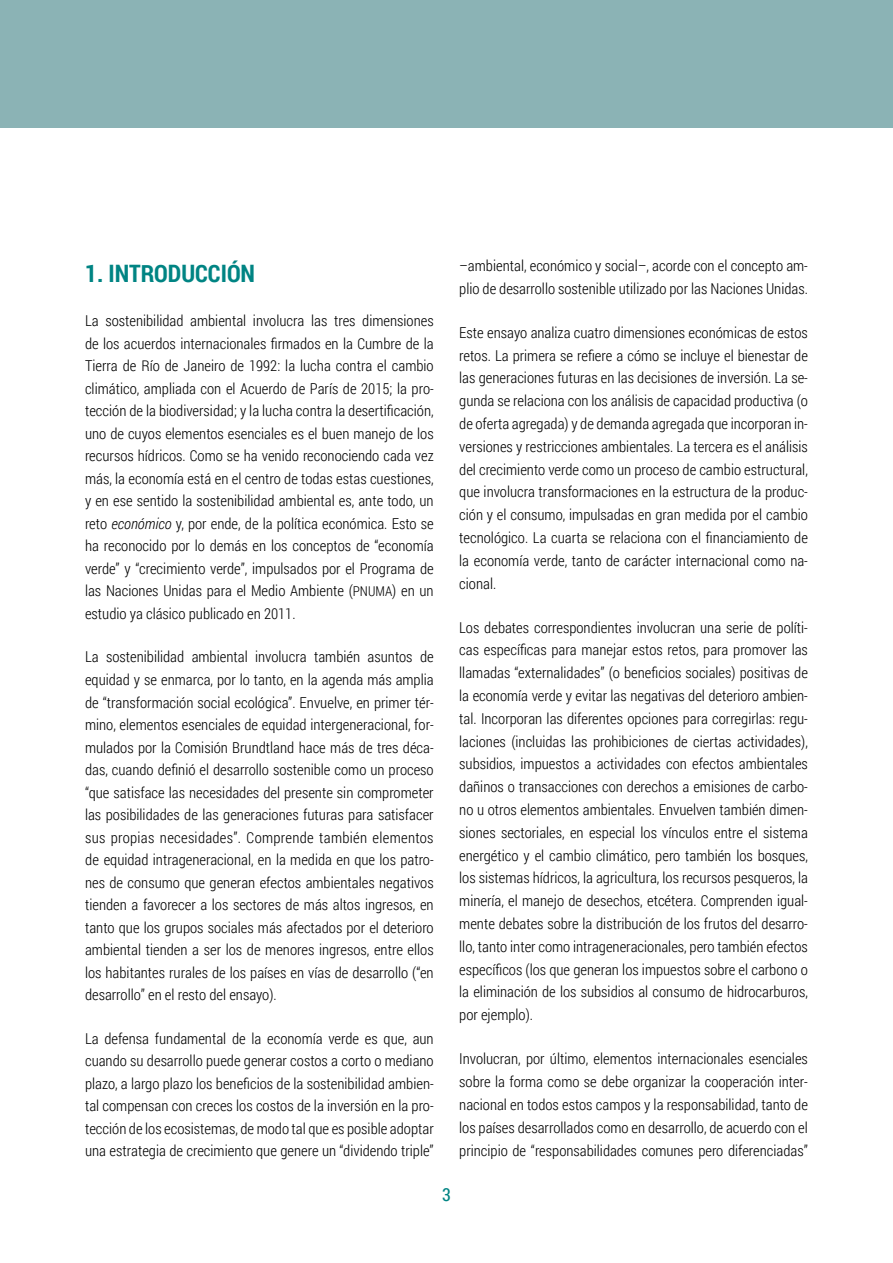
<style>
.page{position:relative;width:893px;height:1263px;background:#fff}
.page>*{position:absolute;margin:0;border:0;box-sizing:border-box;transform-origin:0 0}
.t1{font:700 24px "Roboto Condensed";color:#008483}
.t2{font:18px "Roboto Condensed";color:#008483}
.t3{font:300 15px/22.5px "Roboto Condensed";color:#000;text-align:justify}
.s1{font-style:italic}
.s2{font-size:13.5px}
</style>
<div class="page">
<div style="left:1px;top:0;width:892px;height:127px;background:#8bb3b5"></div>
<h1 class="t1" style="left:85px;top:257px;width:172px">1. INTRODUCCIÓN</h1>
<p class="t3" style="left:85px;top:309px;width:350px">La sostenibilidad ambiental involucra las tres dimensiones de los acuerdos internacionales firmados en la Cumbre de la Tierra de Río de Janeiro de 1992: la lucha contra el cambio climático, ampliada con el Acuerdo de París de 2015; la pro&shy;tección de la biodiversidad; y la lucha contra la desertificación, uno de cuyos elementos esenciales es el buen manejo de los recursos hídricos. Como se ha venido reconociendo cada vez más, la economía está en el centro de todas estas cuestiones, y en ese sentido la sostenibilidad ambiental es, ante todo, un reto <span class="s1">económico</span> y, por ende, de la política económica. Esto se ha reconocido por lo demás en los conceptos de “economía verde” y “crecimiento verde”, impulsados por el Programa de las Naciones Unidas para el Medio Ambiente (<span class="s2">PNUMA</span>) en un estudio ya clásico publicado en 2011.</p>
<p class="t3" style="left:85px;top:645px;width:350px">La sostenibilidad ambiental involucra también asuntos de equidad y se enmarca, por lo tanto, en la agenda más amplia de “transformación social ecológica”. Envuelve, en primer tér&shy;mino, elementos esenciales de equidad intergeneracional, for&shy;mulados por la Comisión Brundtland hace más de tres déca&shy;das, cuando definió el desarrollo sostenible como un proceso “que satisface las necesidades del presente sin comprometer las posibilidades de las generaciones futuras para satisfacer sus propias necesidades”. Comprende también elementos de equidad intrageneracional, en la medida en que los patro&shy;nes de consumo que generan efectos ambientales negativos tienden a favorecer a los sectores de más altos ingresos, en tanto que los grupos sociales más afectados por el deterioro ambiental tienden a ser los de menores ingresos, entre ellos los habitantes rurales de los países en vías de desarrollo (“en desarrollo” en el resto del ensayo).</p>
<p class="t3" style="left:85px;top:1027px;width:350px">La defensa fundamental de la economía verde es que, aun cuando su desarrollo puede generar costos a corto o mediano plazo, a largo plazo los beneficios de la sostenibilidad ambien&shy;tal compensan con creces los costos de la inversión en la pro&shy;tección de los ecosistemas, de modo tal que es posible adoptar una estrategia de crecimiento que genere un “dividendo triple”</p>
<p class="t3" style="left:459px;top:254px;width:350px">–ambiental, económico y social–, acorde con el concepto am&shy;plio de desarrollo sostenible utilizado por las Naciones Unidas.</p>
<p class="t3" style="left:459px;top:320px;width:350px">Este ensayo analiza cuatro dimensiones económicas de estos retos. La primera se refiere a cómo se incluye el bienestar de las generaciones futuras en las decisiones de inversión. La se&shy;gunda se relaciona con los análisis de capacidad productiva (o de oferta agregada) y de demanda agregada que incorporan in&shy;versiones y restricciones ambientales. La tercera es el análisis del crecimiento verde como un proceso de cambio estructural, que involucra transformaciones en la estructura de la produc&shy;ción y el consumo, impulsadas en gran medida por el cambio tecnológico. La cuarta se relaciona con el financiamiento de la economía verde, tanto de carácter internacional como na&shy;cional.</p>
<p class="t3" style="left:459px;top:615px;width:350px">Los debates correspondientes involucran una serie de políti&shy;cas específicas para manejar estos retos, para promover las llamadas “externalidades” (o beneficios sociales) positivas de la economía verde y evitar las negativas del deterioro ambien&shy;tal. Incorporan las diferentes opciones para corregirlas: regu&shy;laciones (incluidas las prohibiciones de ciertas actividades), subsidios, impuestos a actividades con efectos ambientales dañinos o transacciones con derechos a emisiones de carbo&shy;no u otros elementos ambientales. Envuelven también dimen&shy;siones sectoriales, en especial los vínculos entre el sistema energético y el cambio climático, pero también los bosques, los sistemas hídricos, la agricultura, los recursos pesqueros, la minería, el manejo de desechos, etcétera. Comprenden igual&shy;mente debates sobre la distribución de los frutos del desarro&shy;llo, tanto inter como intrageneracionales, pero también efectos específicos (los que generan los impuestos sobre el carbono o la eliminación de los subsidios al consumo de hidrocarburos, por ejemplo).</p>
<p class="t3" style="left:459px;top:1047px;width:350px">Involucran, por último, elementos internacionales esenciales sobre la forma como se debe organizar la cooperación inter&shy;nacional en todos estos campos y la responsabilidad, tanto de los países desarrollados como en desarrollo, de acuerdo con el principio de “responsabilidades comunes pero diferenciadas”</p>
<p class="t2" style="left:442px;top:1182px;width:10px">3</p>
</div>
